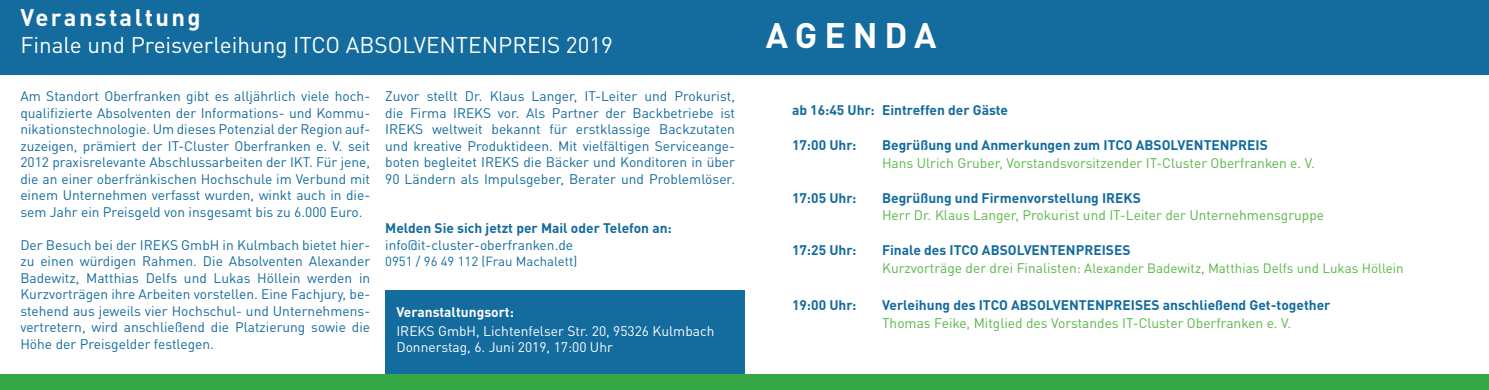
<style>
.page{position:relative;width:1489px;height:390px;background:#fff}
.page>*{position:absolute;margin:0;border:0;box-sizing:border-box;transform-origin:0 0}
.t1{font:700 35px "DINOT";letter-spacing:.2em;color:#fff}
.t2{font:700 23.75px "DINOT";letter-spacing:.1em;color:#fff}
.t3{font:22.5px "DINOT";color:#fff}
.t4{font:13.75px/16.5px "DINOT";color:#136b9e;text-align:justify}
.t5{font:700 13.75px "DINOT";color:#136b9e}
.t6{font:13.75px "DINOT";color:#57b746}
.t7{font:13.75px/18.8px "DINOT";color:#fff}
.t8{font:13.38px "DINOT";color:#57b746}
.t9{font:13.12px "DINOT";color:#136b9e}
.s1{font-weight:700}
.s2{font-size:13.75px}
</style>
<div class="page">
<div style="left:0;top:0;width:1488px;height:74px;background:#136b9e"></div>
<div style="left:0;top:374px;width:1488px;height:16px;background:#37a848"></div>
<div style="left:385px;top:291px;width:359px;height:83px;background:#136b9e"></div>
<p class="t2" style="left:20px;top:2px;width:182px">Veranstaltung</p>
<p class="t3" style="left:20px;top:31px;width:594px">Finale und Preisverleihung ITCO ABSOLVENTENPREIS 2019</p>
<p class="t4" style="left:20px;top:88px;width:351px">Am Standort Oberfranken gibt es alljährlich viele hoch&shy;qualifizierte Absolventen der Informations- und Kommu&shy;nikationstechnologie. Um dieses Potenzial der Region auf&shy;zuzeigen, prämiert der IT-Cluster Oberfranken e. V. seit 2012 praxisrelevante Abschlussarbeiten der IKT. Für jene, die an einer oberfränkischen Hochschule im Verbund mit einem Unternehmen verfasst wurden, winkt auch in die&shy;sem Jahr ein Preisgeld von insgesamt bis zu 6.000 Euro.</p>
<p class="t4" style="left:20px;top:236px;width:351px">Der Besuch bei der IREKS GmbH in Kulmbach bietet hier&shy;zu einen würdigen Rahmen. Die Absolventen Alexander Badewitz, Matthias Delfs und Lukas Höllein werden in Kurzvorträgen ihre Arbeiten vorstellen. Eine Fachjury, be&shy;stehend aus jeweils vier Hochschul- und Unternehmens&shy;vertretern, wird anschließend die Platzierung sowie die Höhe der Preisgelder festlegen.</p>
<p class="t4" style="left:385px;top:88px;width:351px">Zuvor stellt Dr. Klaus Langer, IT-Leiter und Prokurist, die Firma IREKS vor. Als Partner der Backbetriebe ist IREKS weltweit bekannt für erstklassige Backzutaten und kreative Produktideen. Mit vielfältigen Serviceange&shy;boten begleitet IREKS die Bäcker und Konditoren in über 90 Ländern als Impulsgeber, Berater und Problemlöser.</p>
<p class="t5" style="left:385px;top:219px;width:288px">Melden Sie sich jetzt per Mail oder Telefon an:</p>
<p class="t4" style="left:385px;top:236px;width:189px">info@it-cluster-oberfranken.de</p>
<p class="t9" style="left:385px;top:253px;width:194px">0951 / 96 49 112 (Frau Machalett)</p>
<p class="t7" style="left:396px;top:302px;width:319px"><span class="s1">Veranstaltungsort:<br></span>IREKS GmbH, Lichtenfelser Str. 20, 95326 Kulmbach</p>
<p class="t7" style="left:396px;top:337px;width:218px">Donnerstag, 6. Juni 2019, 17:00 Uhr</p>
<p class="t1" style="left:765px;top:12px;width:172px">AGENDA</p>
<p class="t5" style="left:792px;top:101px;width:218px">ab 16:45 Uhr: Eintreffen der Gäste</p>
<p class="t5" style="left:792px;top:136px;width:66px">17:00 Uhr:</p>
<p class="t5" style="left:882px;top:136px;width:387px">Begrüßung und Anmerkungen zum ITCO ABSOLVENTENPREIS</p>
<p class="t6" style="left:882px;top:154px;width:434px">Hans Ulrich Gruber, Vorstandsvorsitzender IT-Cluster Oberfranken e. V.</p>
<p class="t5" style="left:792px;top:189px;width:66px">17:05 Uhr:</p>
<p class="t5" style="left:882px;top:189px;width:260px">Begrüßung und Firmenvorstellung IREKS</p>
<p class="t6" style="left:882px;top:206px;width:443px">Herr Dr. Klaus Langer, Prokurist und IT-Leiter der Unternehmensgruppe</p>
<p class="t5" style="left:792px;top:241px;width:66px">17:25 Uhr:</p>
<p class="t5" style="left:882px;top:241px;width:250px">Finale des ITCO ABSOLVENTENPREISES</p>
<p class="t8" style="left:882px;top:259px;width:523px"><span class="s2">Kurzvorträge der drei Finalisten:</span> Alexander Badewitz, Matthias Delfs und Lukas Höllein</p>
<p class="t5" style="left:792px;top:296px;width:66px">19:00 Uhr:</p>
<p class="t5" style="left:882px;top:296px;width:450px">Verleihung des ITCO ABSOLVENTENPREISES anschließend Get-together</p>
<p class="t6" style="left:882px;top:314px;width:410px">Thomas Feike, Mitglied des Vorstandes IT-Cluster Oberfranken e. V.</p>
</div>
